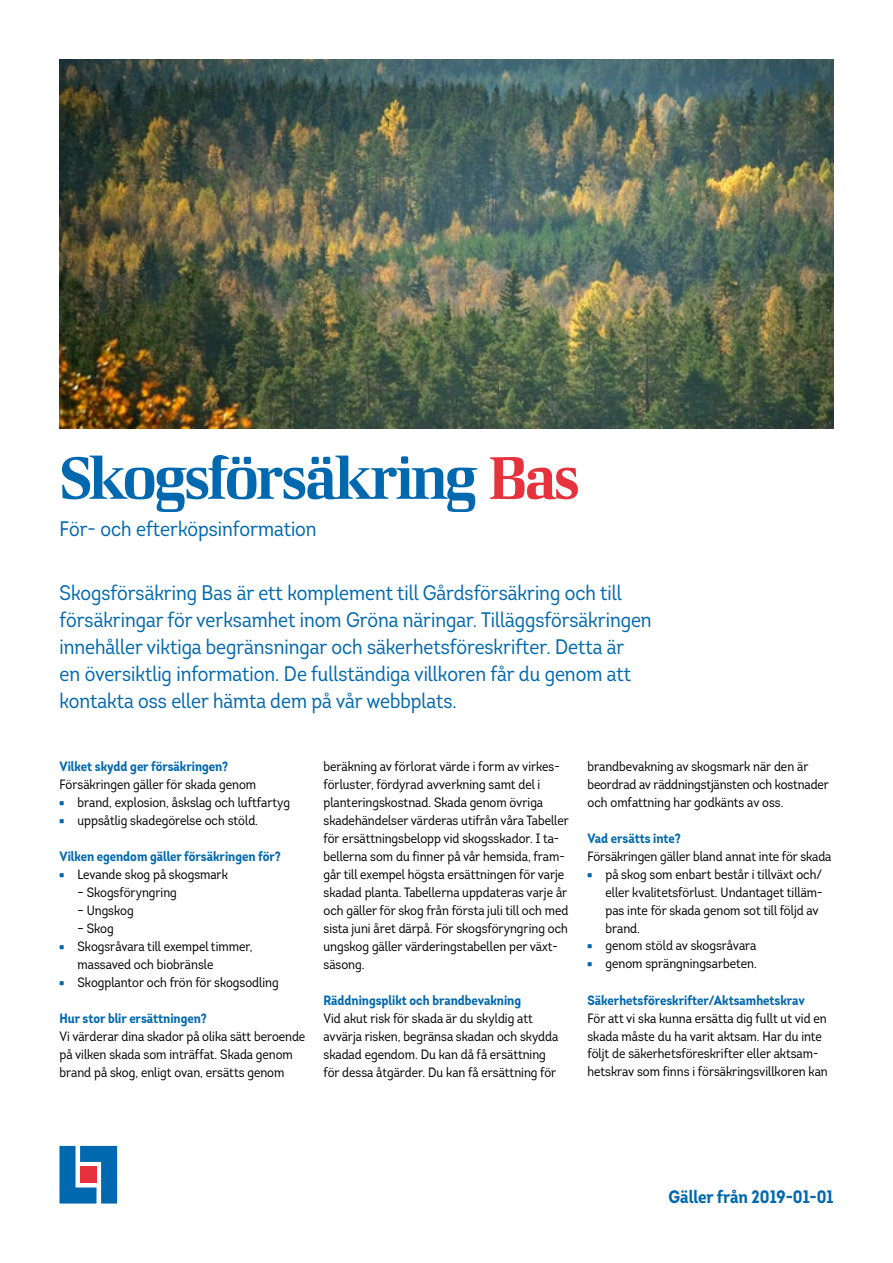
<style>
.page{position:relative;width:893px;height:1263px;background:#fff}
.page>*{position:absolute;margin:0;border:0;box-sizing:border-box;transform-origin:0 0}
.t1{font:60px "LF Rubrik";letter-spacing:-.05em;color:#0068ae}
.t2{font:21px/27px "Intro Cond";color:#0068ae}
.t3{font:700 18px "Intro Cond";color:#0068ae}
.t4{font:13.5px/18px "Intro Cond";color:#000}
.t5{font:700 13.5px "Intro Cond";color:#0068ae}
.s1{color:#e5323d}
.s2{font-family:"LF Rubrik";color:#0068ae}
</style>
<div class="page">
<img style="left:60px;top:60px;width:773px;height:369px">
<svg style="left:59px;top:1146px;width:58px;height:57px"></svg>
<div style="left:80px;top:1166px;width:17px;height:17px;background:#e5323d"></div>
<h1 class="t1" style="left:60px;top:441px;width:521px">Skogsförsäkring <span class="s1">Bas</span></h1>
<h2 class="t2" style="left:60px;top:515px;width:259px">För- och efterköpsinformation</h2>
<p class="t2" style="left:60px;top:579px;width:594px">Skogsförsäkring Bas är ett komplement till Gårdsförsäkring och till försäkringar för verksamhet inom Gröna näringar. Tilläggsförsäkringen innehåller viktiga begränsningar och säkerhetsföreskrifter. Detta är<br>en översiktlig information. De fullständiga villkoren får du genom att kontakta oss eller hämta dem på vår webbplats.</p>
<p class="t5" style="left:60px;top:757px;width:170px">Vilket skydd ger försäkringen?</p>
<p class="t4" style="left:60px;top:775px;width:198px">Försäkringen gäller för skada genom</p>
<p class="t4" style="left:60px;top:793px;width:232px"><span class="s2">•</span> brand, explosion, åskslag och luftfartyg</p>
<p class="t4" style="left:60px;top:811px;width:200px"><span class="s2">•</span> uppsåtlig skadegörelse och stöld.</p>
<p class="t5" style="left:60px;top:847px;width:223px">Vilken egendom gäller försäkringen för?</p>
<p class="t4" style="left:60px;top:865px;width:170px"><span class="s2">•</span> Levande skog på skogsmark</p>
<p class="t4" style="left:78px;top:883px;width:101px">– Skogsföryngring</p>
<p class="t4" style="left:78px;top:901px;width:58px">– Ungskog</p>
<p class="t4" style="left:78px;top:919px;width:38px">– Skog</p>
<p class="t4" style="left:78px;top:937px;width:177px;text-indent:-18px"><span class="s2">•</span> Skogsråvara till exempel timmer, massaved och biobränsle</p>
<p class="t4" style="left:60px;top:973px;width:221px"><span class="s2">•</span> Skogplantor och frön för skogsodling</p>
<p class="t5" style="left:60px;top:1009px;width:149px">Hur stor blir ersättningen?</p>
<p class="t4" style="left:60px;top:1027px;width:247px">Vi värderar dina skador på olika sätt beroende på vilken skada som inträffat. Skada genom brand på skog, enligt ovan, ersätts genom</p>
<p class="t4" style="left:323px;top:757px;width:247px">beräkning av förlorat värde i form av virkes&shy;förluster, fördyrad avverkning samt del i planteringskostnad. Skada genom övriga skadehändelser värderas utifrån våra Tabeller för ersättningsbelopp vid skogsskador. I ta&shy;bellerna som du finner på vår hemsida, fram&shy;går till exempel högsta ersättningen för varje skadad planta. Tabellerna uppdateras varje år och gäller för skog från första juli till och med sista juni året därpå. För skogsföryngring och ungskog gäller värderingstabellen per växt&shy;säsong.</p>
<p class="t5" style="left:323px;top:991px;width:199px">Räddningsplikt och brandbevakning</p>
<p class="t4" style="left:323px;top:1009px;width:236px">Vid akut risk för skada är du skyldig att avvärja risken, begränsa skadan och skydda skadad egendom. Du kan då få ersättning för dessa åtgärder. Du kan få ersättning för</p>
<p class="t4" style="left:587px;top:757px;width:243px">brandbevakning av skogsmark när den är beordrad av räddningstjänsten och kostnader och omfattning har godkänts av oss.</p>
<p class="t5" style="left:587px;top:829px;width:95px">Vad ersätts inte?</p>
<p class="t4" style="left:587px;top:847px;width:246px">Försäkringen gäller bland annat inte för skada</p>
<p class="t4" style="left:605px;top:865px;width:219px;text-indent:-18px"><span class="s2">•</span> på skog som enbart består i tillväxt och/ eller kvalitetsförlust. Undantaget tilläm&shy;pas inte för skada genom sot till följd av brand.</p>
<p class="t4" style="left:587px;top:937px;width:170px"><span class="s2">•</span> genom stöld av skogsråvara</p>
<p class="t4" style="left:587px;top:955px;width:171px"><span class="s2">•</span> genom sprängningsarbeten.</p>
<p class="t5" style="left:587px;top:991px;width:219px">Säkerhetsföreskrifter/Aktsamhetskrav</p>
<p class="t4" style="left:587px;top:1009px;width:242px">För att vi ska kunna ersätta dig fullt ut vid en skada måste du ha varit aktsam. Har du inte följt de säkerhetsföreskrifter eller aktsam&shy;hetskrav som finns i försäkringsvillkoren kan</p>
<h3 class="t3" style="left:669px;top:1186px;width:166px">Gäller från 2019-01-01</h3>
</div>
